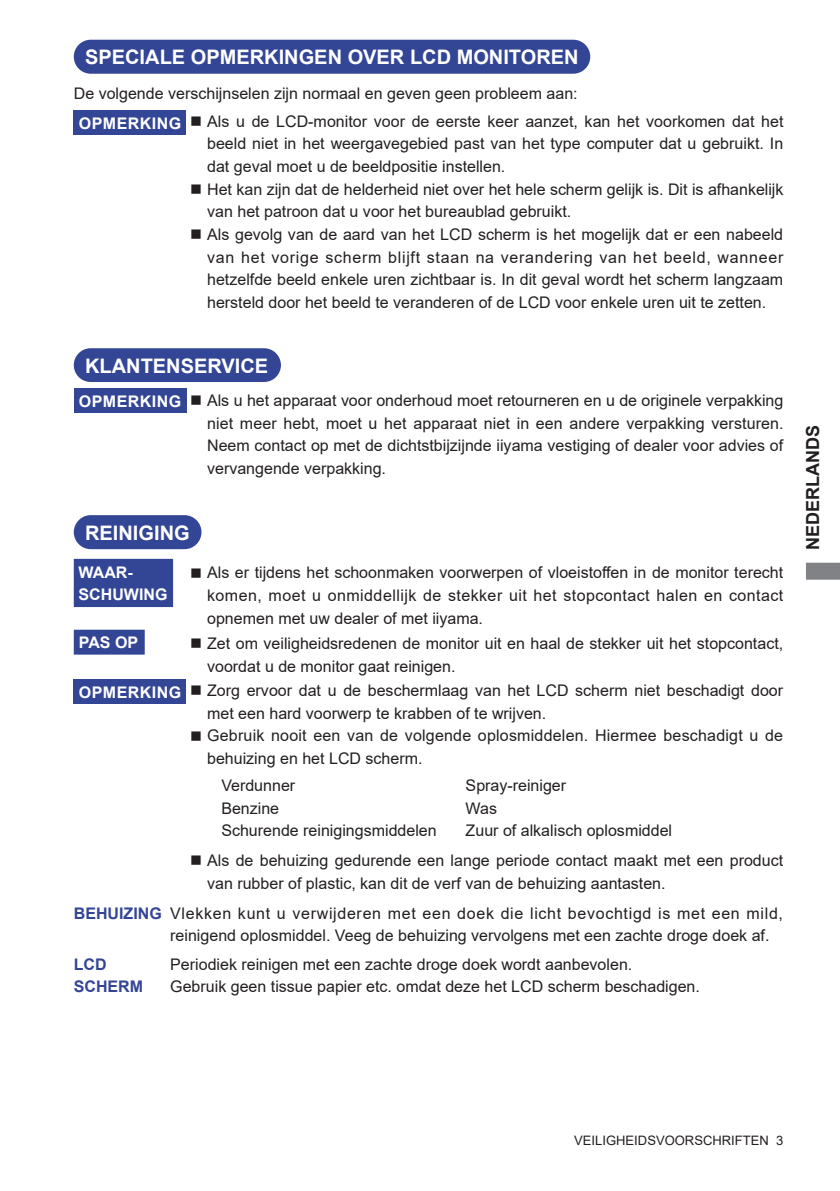
<style>
.page{position:relative;width:840px;height:1191px;background:#fff}
.page>*{position:absolute;margin:0;border:0;box-sizing:border-box;transform-origin:0 0}
.t1{font:700 20px "Arial";color:#fff}
.t2{font:700 18px "Arial";color:#231f20}
.t3{font:16px/22.6px "Arial";color:#231f20}
.t4{font:700 16px "Arial";letter-spacing:.03em;color:#fff}
.t5{font:700 16px/22.6px "Arial";color:#fff}
.t6{font:700 16px/22.6px "Arial";color:#334595}
.t7{font:13px "Arial";color:#231f20}
.s1{font-weight:700;color:#334595}
</style>
<div class="page">
<svg style="left:806px;top:562px;width:33px;height:18px"></svg>
<div style="left:75px;top:516px;width:125px;height:32px;background:#334595;border-radius:16px"></div>
<div style="left:74px;top:515px;width:127px;height:34px;border:2px solid #334595;border-radius:16px"></div>
<div style="left:75px;top:349px;width:205px;height:32px;background:#334595;border-radius:16px"></div>
<div style="left:74px;top:348px;width:207px;height:34px;border:2px solid #334595;border-radius:16px"></div>
<div style="left:75px;top:41px;width:514px;height:32px;background:#334595;border-radius:16px"></div>
<div style="left:74px;top:40px;width:516px;height:34px;border:2px solid #334595;border-radius:16px"></div>
<div style="left:74px;top:559px;width:99px;height:48px;background:#334595"></div>
<div style="left:74px;top:629px;width:71px;height:25px;background:#334595;border:2px solid #334595"></div>
<div style="left:74px;top:110px;width:112px;height:25px;background:#334595"></div>
<div style="left:74px;top:388px;width:113px;height:25px;background:#334595"></div>
<div style="left:74px;top:678px;width:112px;height:25px;background:#334595"></div>
<p class="t1" style="left:85px;top:43px;width:495px">SPECIALE OPMERKINGEN OVER LCD MONITOREN</p>
<p class="t3" style="left:74px;top:82px;width:505px">De volgende verschijnselen zijn normaal en geven geen probleem aan:</p>
<p class="t3" style="left:207px;top:109px;width:577px;text-align:justify;text-indent:-17px">■ Als u de LCD-monitor voor de eerste keer aanzet, kan het voorkomen dat het beeld niet in het weergavegebied past van het type computer dat u gebruikt. In dat geval moet u de beeldpositie instellen.</p>
<p class="t3" style="left:207px;top:177px;width:577px;text-indent:-17px">■ Het kan zijn dat de helderheid niet over het hele scherm gelijk is. Dit is afhankelijk van het patroon dat u voor het bureaublad gebruikt.</p>
<p class="t3" style="left:207px;top:223px;width:577px;text-align:justify;text-indent:-17px">■ Als gevolg van de aard van het LCD scherm is het mogelijk dat er een nabeeld van het vorige scherm blijft staan na verandering van het beeld, wanneer hetzelfde beeld enkele uren zichtbaar is. In dit geval wordt het scherm langzaam hersteld door het beeld te veranderen of de LCD voor enkele uren uit te zetten.</p>
<p class="t4" style="left:79px;top:112px;width:104px">OPMERKING</p>
<p class="t1" style="left:85px;top:351px;width:184px">KLANTENSERVICE</p>
<p class="t4" style="left:79px;top:390px;width:104px">OPMERKING</p>
<p class="t3" style="left:207px;top:389px;width:577px;text-align:justify;text-indent:-17px">■ Als u het apparaat voor onderhoud moet retourneren en u de originele verpakking niet meer hebt, moet u het apparaat niet in een andere verpakking versturen.<br>Neem contact op met de dichtstbijzijnde iiyama vestiging of dealer voor advies of vervangende verpakking.</p>
<p class="t1" style="left:85px;top:518px;width:106px">REINIGING</p>
<p class="t5" style="left:79px;top:561px;width:90px">WAAR-<br>SCHUWING</p>
<p class="t3" style="left:207px;top:561px;width:577px;text-align:justify;text-indent:-17px">■ Als er tijdens het schoonmaken voorwerpen of vloeistoffen in de monitor terecht komen, moet u onmiddellijk de stekker uit het stopcontact halen en contact opnemen met uw dealer of met iiyama.</p>
<p class="t4" style="left:79px;top:631px;width:61px">PAS OP</p>
<p class="t3" style="left:207px;top:632px;width:577px;text-indent:-17px">■ Zet om veiligheidsredenen de monitor uit en haal de stekker uit het stopcontact, voordat u de monitor gaat reinigen.</p>
<p class="t3" style="left:207px;top:679px;width:577px;text-indent:-17px">■ Zorg ervoor dat u de beschermlaag van het LCD scherm niet beschadigt door met een hard voorwerp te krabben of te wrijven.</p>
<p class="t3" style="left:207px;top:724px;width:577px;text-indent:-17px">■ Gebruik nooit een van de volgende oplosmiddelen. Hiermee beschadigt u de behuizing en het LCD scherm.</p>
<p class="t4" style="left:79px;top:681px;width:104px">OPMERKING</p>
<p class="t3" style="left:221px;top:774px;width:217px">Verdunner<br>Benzine<br>Schurende reinigingsmiddelen</p>
<p class="t3" style="left:465px;top:774px;width:208px">Spray-reiniger<br>Was<br>Zuur of alkalisch oplosmiddel</p>
<p class="t3" style="left:207px;top:849px;width:577px;text-indent:-17px">■ Als de behuizing gedurende een lange periode contact maakt met een product van rubber of plastic, kan dit de verf van de behuizing aantasten.</p>
<p class="t3" style="left:170px;top:901px;width:614px;text-indent:-96px"><span class="s1">BEHUIZING</span> Vlekken kunt u verwijderen met een doek die licht bevochtigd is met een mild, reinigend oplosmiddel. Veeg de behuizing vervolgens met een zachte droge doek af.</p>
<p class="t6" style="left:74px;top:952px;width:71px">LCD<br>SCHERM</p>
<p class="t3" style="left:170px;top:952px;width:531px">Periodiek reinigen met een zachte droge doek wordt aanbevolen.<br>Gebruik geen tissue papier etc. omdat deze het LCD scherm beschadigen.</p>
<p class="t2" style="left:799px;top:550px;width:126px;rotate:-90deg">NEDERLANDS</p>
<p class="t7" style="left:574px;top:1131px;width:210px">VEILIGHEIDSVOORSCHRIFTEN 3</p>
</div>
